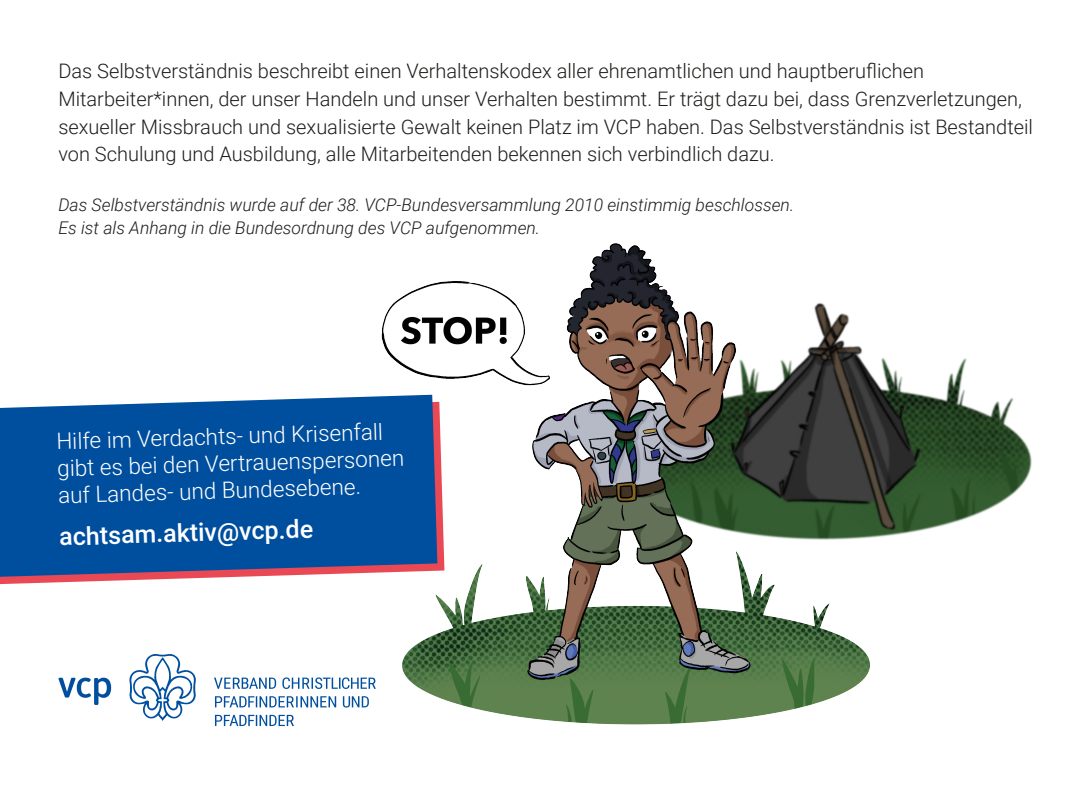
<style>
.page{position:relative;width:1092px;height:787px;background:#fff}
.page>*{position:absolute;margin:0;border:0;box-sizing:border-box;transform-origin:0 0}
.t1{font:500 25px "Roboto";color:#fff}
.t2{font:300 22.5px/27px "Roboto";color:#fff}
.t3{font:300 20px/27.5px "Roboto";color:#1d1d1b}
.t4{font:italic 300 17.5px/22.5px "Roboto";color:#1d1d1b}
</style>
<div class="page">
<svg style="left:0;top:577px;width:230px;height:7px"></svg>
<img style="left:381px;top:243px;width:651px;height:482px">
<svg style="left:214px;top:677px;width:162px;height:49px"></svg>
<svg style="left:129px;top:654px;width:67px;height:67px"></svg>
<svg style="left:58px;top:677px;width:53px;height:28px"></svg>
<svg style="left:0;top:395px;width:437px;height:182px;background:#1156a1"></svg>
<p class="t3" style="left:58px;top:57px;width:976px">Das Selbstverständnis beschreibt einen Verhaltenskodex aller ehrenamtlichen und hauptberuflichen Mitarbeiter*innen, der unser Handeln und unser Verhalten bestimmt. Er trägt dazu bei, dass Grenzverletzungen, sexueller Missbrauch und sexualisierte Gewalt keinen Platz im VCP haben. Das Selbstverständnis ist Bestandteil von Schulung und Ausbildung, alle Mitarbeitenden bekennen sich verbindlich dazu.</p>
<p class="t4" style="left:58px;top:193px;width:737px">Das Selbstverständnis wurde auf der 38. VCP-Bundesversammlung 2010 einstimmig beschlossen.<br>Es ist als Anhang in die Bundesordnung des VCP aufgenommen.</p>
<p class="t2" style="left:56px;top:428px;width:349px;rotate:-2deg">Hilfe im Verdachts- und Krisenfall gibt es bei den Vertrauenspersonen auf Landes- und Bundesebene.</p>
<p class="t1" style="left:59px;top:519px;width:255px;rotate:-2deg">achtsam.aktiv@vcp.de</p>
</div>
